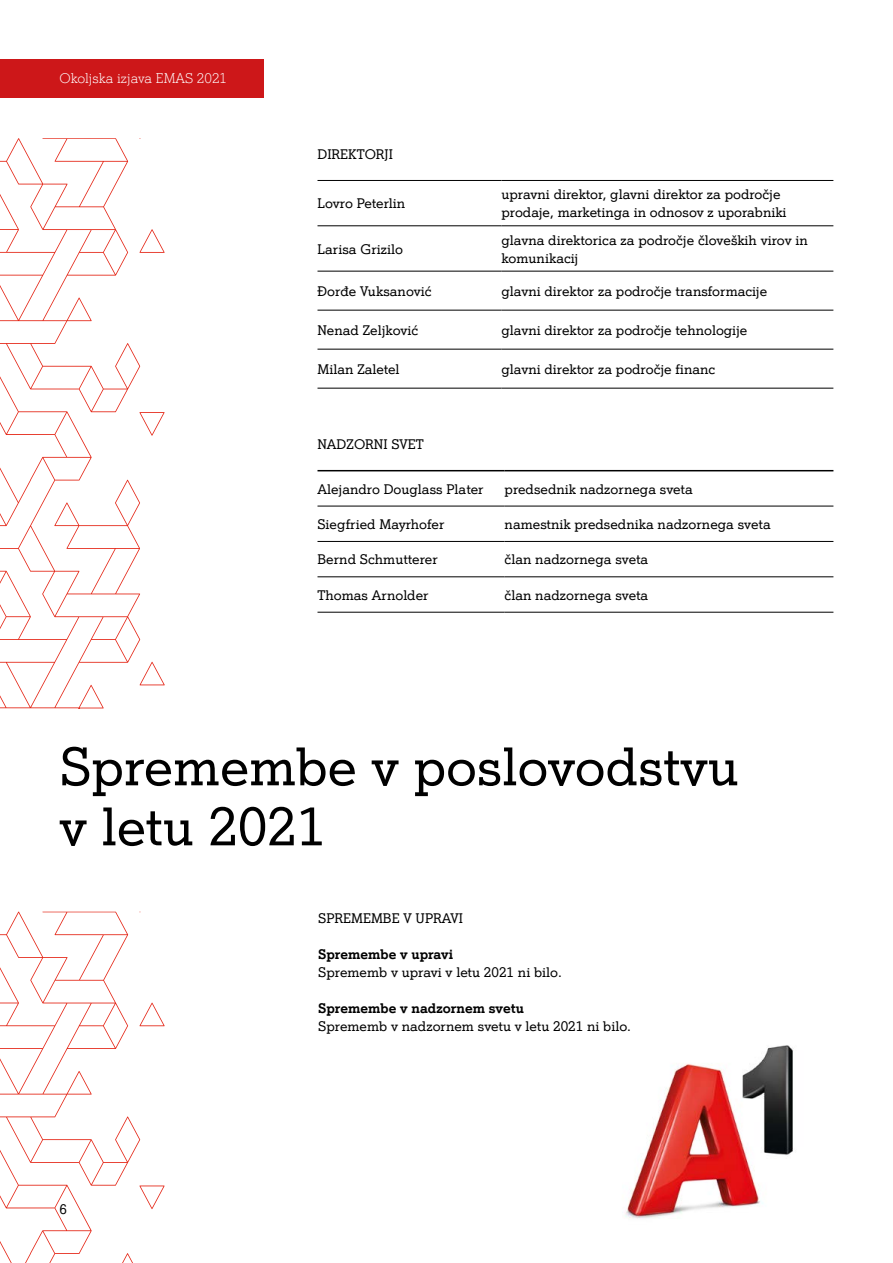
<style>
.page{position:relative;width:893px;height:1263px;background:#fff}
.page>*{position:absolute;margin:0;border:0;box-sizing:border-box;transform-origin:0 0}
.t1{font:52.5px/60px "A1 Serif";color:#000}
.t2{font:13.5px/18px "A1 Serif";color:#000}
.t3{font:700 13.5px "A1 Serif";color:#000}
.t4{font:300 13.5px "A1 Serif";color:#fff}
</style>
<div class="page">
<div style="left:0;top:59px;width:264px;height:38px;background:#cd1719"></div>
<img style="left:625px;top:1045px;width:168px;height:174px">
<hr style="left:317px;top:180px;width:184px;height:1px;background:#000">
<hr style="left:501px;top:180px;width:332px;height:1px;background:#000">
<hr style="left:317px;top:226px;width:184px;height:1px;background:#000">
<hr style="left:501px;top:226px;width:332px;height:1px;background:#000">
<hr style="left:317px;top:271px;width:184px;height:1px;background:#000">
<hr style="left:501px;top:271px;width:332px;height:1px;background:#000">
<hr style="left:317px;top:310px;width:184px;height:1px;background:#000">
<hr style="left:501px;top:310px;width:332px;height:1px;background:#000">
<hr style="left:317px;top:349px;width:184px;height:1px;background:#000">
<hr style="left:501px;top:349px;width:332px;height:1px;background:#000">
<hr style="left:317px;top:388px;width:184px;height:1px;background:#000">
<hr style="left:501px;top:388px;width:332px;height:1px;background:#000">
<hr style="left:317px;top:470px;width:188px;height:1px;background:#000">
<hr style="left:505px;top:470px;width:328px;height:1px;background:#000">
<hr style="left:317px;top:506px;width:188px;height:1px;background:#000">
<hr style="left:505px;top:506px;width:328px;height:1px;background:#000">
<hr style="left:317px;top:541px;width:188px;height:1px;background:#000">
<hr style="left:505px;top:541px;width:328px;height:1px;background:#000">
<hr style="left:317px;top:576px;width:188px;height:1px;background:#000">
<hr style="left:505px;top:576px;width:328px;height:1px;background:#000">
<hr style="left:317px;top:612px;width:188px;height:1px;background:#000">
<hr style="left:505px;top:612px;width:328px;height:1px;background:#000">
<svg style="left:0;top:138px;width:164px;height:570px"></svg>
<svg style="left:0;top:912px;width:164px;height:351px"></svg>
<p class="t4" style="left:60px;top:70px;width:169px">Okoljska izjava EMAS 2021</p>
<p class="t2" style="left:317px;top:145px;width:77px">DIREKTORJI</p>
<p class="t2" style="left:317px;top:194px;width:89px">Lovro Peterlin</p>
<p class="t2" style="left:501px;top:185px;width:287px">upravni direktor, glavni direktor za področje prodaje, marketinga in odnosov z uporabniki</p>
<p class="t2" style="left:317px;top:240px;width:87px">Larisa Grizilo</p>
<p class="t2" style="left:501px;top:231px;width:308px">glavna direktorica za področje človeških virov in komunikacij</p>
<p class="t2" style="left:317px;top:282px;width:116px">Đorđe Vuksanović</p>
<p class="t2" style="left:501px;top:282px;width:267px">glavni direktor za področje transformacije</p>
<p class="t2" style="left:317px;top:321px;width:102px">Nenad Zeljković</p>
<p class="t2" style="left:501px;top:321px;width:247px">glavni direktor za področje tehnologije</p>
<p class="t2" style="left:317px;top:360px;width:84px">Milan Zaletel</p>
<p class="t2" style="left:501px;top:360px;width:215px">glavni direktor za področje financ</p>
<p class="t2" style="left:317px;top:435px;width:108px">NADZORNI SVET</p>
<p class="t2" style="left:317px;top:479px;width:168px">Alejandro Douglass Plater</p>
<p class="t2" style="left:505px;top:479px;width:190px">predsednik nadzornega sveta</p>
<p class="t2" style="left:317px;top:515px;width:128px">Siegfried Mayrhofer</p>
<p class="t2" style="left:505px;top:515px;width:268px">namestnik predsednika nadzornega sveta</p>
<p class="t2" style="left:317px;top:550px;width:122px">Bernd Schmutterer</p>
<p class="t2" style="left:505px;top:550px;width:145px">član nadzornega sveta</p>
<p class="t2" style="left:317px;top:586px;width:113px">Thomas Arnolder</p>
<p class="t2" style="left:505px;top:586px;width:145px">član nadzornega sveta</p>
<h1 class="t1" style="left:60px;top:735px;width:681px">Spremembe v poslovodstvu v letu 2021</h1>
<p class="t2" style="left:60px;top:1200px;width:9px">6</p>
<p class="t2" style="left:318px;top:909px;width:146px">SPREMEMBE V UPRAVI</p>
<p class="t3" style="left:318px;top:945px;width:136px">Spremembe v upravi</p>
<p class="t2" style="left:318px;top:963px;width:245px">Sprememb v upravi v letu 2021 ni bilo.</p>
<p class="t3" style="left:318px;top:999px;width:207px">Spremembe v nadzornem svetu</p>
<p class="t2" style="left:318px;top:1017px;width:314px">Sprememb v nadzornem svetu v letu 2021 ni bilo.</p>
</div>
